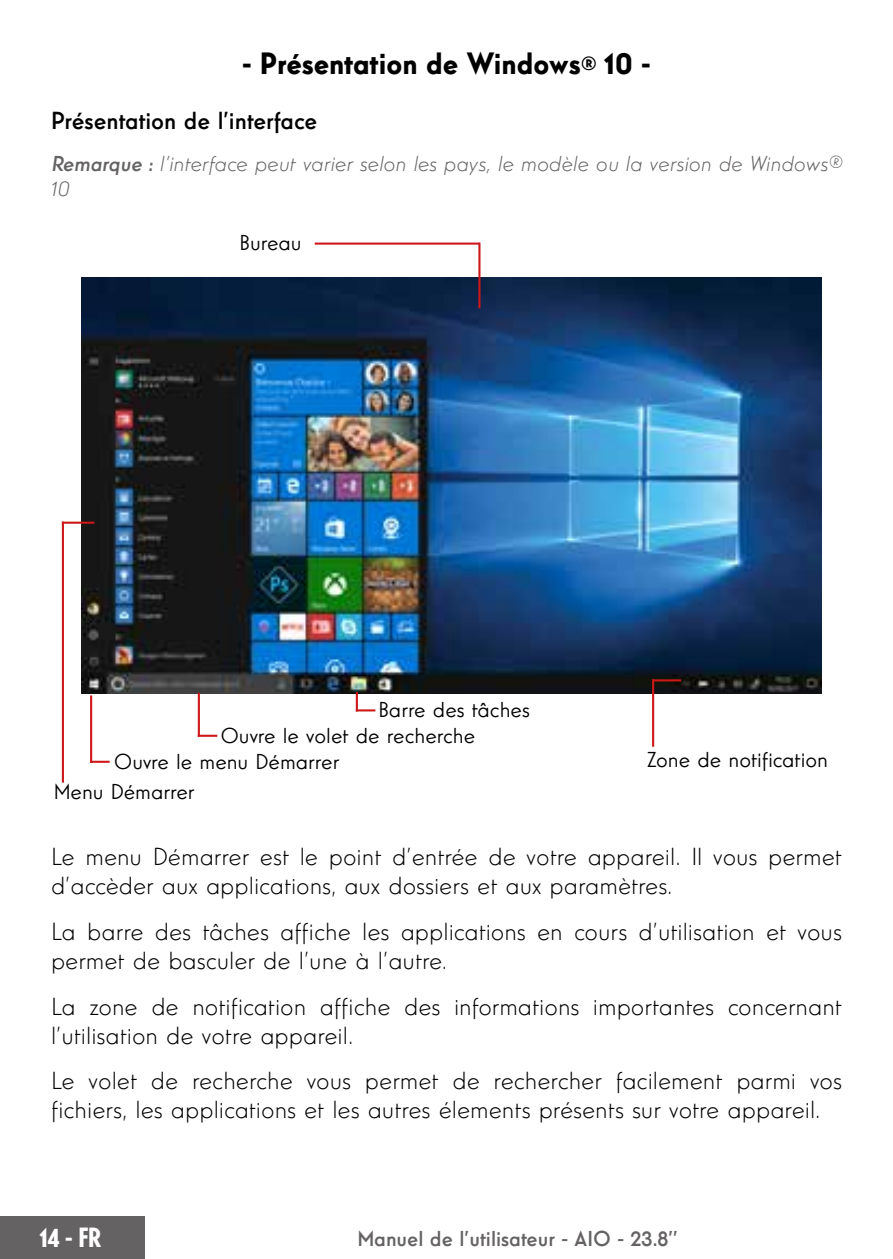
<style>
.page{position:relative;width:893px;height:1259px;background:#fff}
.page>*{position:absolute;margin:0;border:0;box-sizing:border-box;transform-origin:0 0}
.t1{font:30px "Windlesham Pro Regular 4";color:#000}
.t2{font:27px "Windlesham Pro Condensed 2";color:#fff}
.t3{font:24px/28.8px "Windlesham Pro Regular 6";color:#000}
.t4{font:24px "Windlesham Pro Regular 3";color:#000}
.t5{font:21px "Windlesham Pro Regular 5";color:#000}
.t6{font:21px/25.2px "Windlesham Pro Regular 7";color:#656263}
.t7{font:21px "Windlesham Pro Regular 3";color:#656263}
.s1{font-size:24px}
.s2{font-family:"Windlesham Pro Regular 3"}
</style>
<div class="page">
<div style="left:0;top:1216px;width:145px;height:43px;background:#656263"></div>
<img style="left:81px;top:277px;width:740px;height:416px">
<hr style="left:315px;top:242px;width:164px;height:3px;background:#ce181c">
<hr style="left:478px;top:242px;width:2px;height:66px;background:#cd1719">
<svg style="left:356px;top:692px;width:19px;height:19px"></svg>
<hr style="left:198px;top:692px;width:2px;height:45px;background:#cd1719">
<hr style="left:198px;top:734px;width:19px;height:3px;background:#cd1719">
<hr style="left:90px;top:695px;width:2px;height:68px;background:#cd1719">
<hr style="left:90px;top:760px;width:20px;height:3px;background:#cd1719">
<hr style="left:62px;top:521px;width:2px;height:261px;background:#cd1719">
<hr style="left:62px;top:521px;width:32px;height:3px;background:#cd1719">
<hr style="left:652px;top:679px;width:2px;height:67px;background:#cd1719">
<hr style="left:652px;top:679px;width:29px;height:2px;background:#cd1719">
<p class="t1" style="left:243px;top:44px;width:409px">- Présentation de Windows<span class="s1">®</span> 10 -</p>
<p class="t4" style="left:51px;top:104px;width:268px">Présentation de l’interface</p>
<p class="t6" style="left:51px;top:151px;width:792px"><span class="s2">Remarque :</span> l’interface peut varier selon les pays, le modèle ou la version de Windows®<br>10</p>
<p class="t5" style="left:240px;top:229px;width:64px">Bureau</p>
<p class="t5" style="left:378px;top:696px;width:153px">Barre des tâches</p>
<p class="t5" style="left:220px;top:722px;width:256px">Ouvre le volet de recherche</p>
<p class="t5" style="left:114px;top:748px;width:227px">Ouvre le menu Démarrer</p>
<p class="t5" style="left:54px;top:777px;width:142px">Menu Démarrer</p>
<p class="t5" style="left:647px;top:745px;width:182px">Zone de notification</p>
<p class="t3" style="left:51px;top:842px;width:792px">Le menu Démarrer est le point d’entrée de votre appareil. Il vous permet d’accèder aux applications, aux dossiers et aux paramètres.</p>
<p class="t3" style="left:51px;top:917px;width:792px">La barre des tâches affiche les applications en cours d’utilisation et vous permet de basculer de l’une à l’autre.</p>
<p class="t3" style="left:51px;top:992px;width:792px">La zone de notification affiche des informations importantes concernant l’utilisation de votre appareil.</p>
<p class="t3" style="left:51px;top:1066px;width:792px">Le volet de recherche vous permet de rechercher facilement parmi vos fichiers, les applications et les autres élements présents sur votre appareil.</p>
<p class="t2" style="left:40px;top:1219px;width:62px">14 - FR</p>
<p class="t7" style="left:357px;top:1224px;width:322px">Manuel de l’utilisateur - AIO - 23.8’’</p>
</div>
